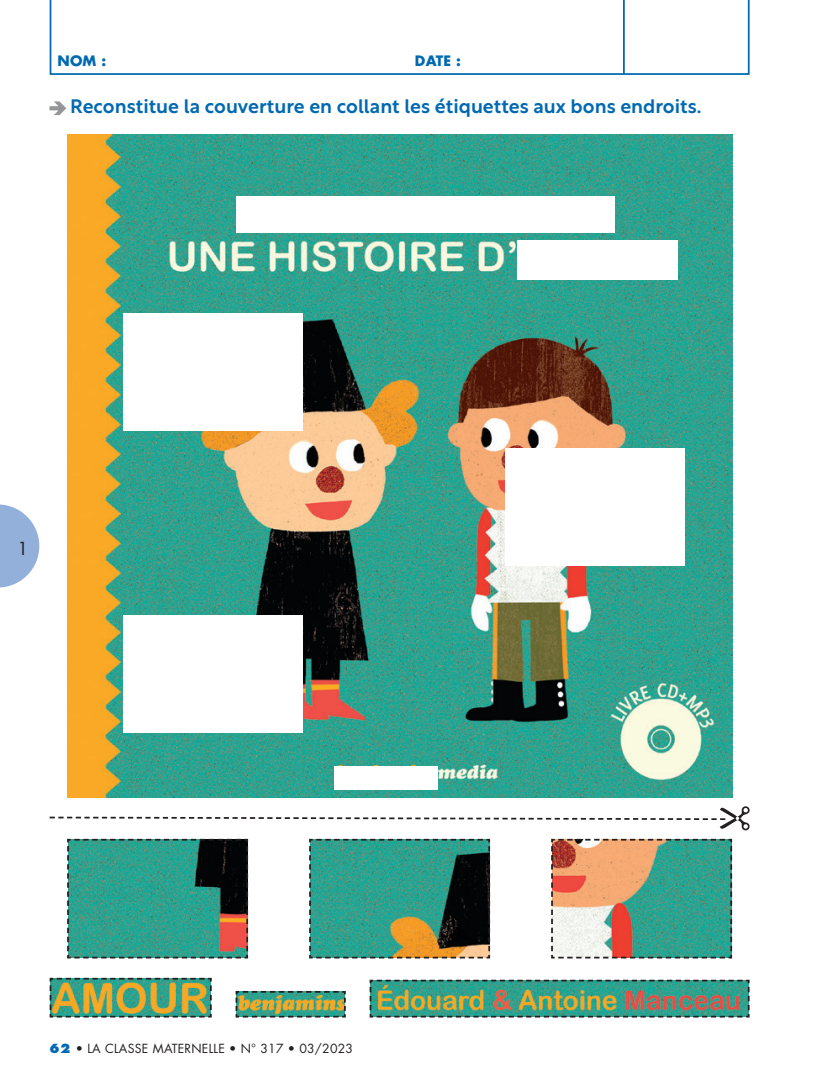
<style>
.page{position:relative;width:834px;height:1092px;background:#fff}
.page>*{position:absolute;margin:0;border:0;box-sizing:border-box;transform-origin:0 0}
.fiche_élève-2022{font:500 19.25px "Rustica";color:#0069b1}
.t1{font:17.5px "Futura Std";color:#231f20}
.t2{font:700 14px "Futura Std";letter-spacing:.01em;color:#0069b1}
.t3{font:12.25px "Futura Std";letter-spacing:.02em;color:#231f20}
.s1{font-family:"DIN Pro";font-weight:900;font-size:15.75px;color:#939598}
.s2{font-weight:800;color:#0069b1}
</style>
<div class="page">
<svg style="left:0;top:504px;width:39px;height:83px"></svg>
<svg style="left:50px;top:0;width:699px;height:75px"></svg>
<hr style="left:623px;top:0;width:1px;height:74px;background:#0069b1">
<img style="left:369px;top:979px;width:381px;height:39px">
<svg style="left:49px;top:977px;width:163px;height:41px;background:#7d9f67"></svg>
<svg style="left:235px;top:991px;width:111px;height:27px;background:#6e9a69"></svg>
<svg style="left:309px;top:838px;width:182px;height:121px;background:#3e846d"></svg>
<svg style="left:67px;top:838px;width:182px;height:121px;background:#358677"></svg>
<img style="left:67px;top:134px;width:665px;height:663px">
<div style="left:236px;top:196px;width:378px;height:37px;background:#fff"></div>
<div style="left:517px;top:240px;width:160px;height:40px;background:#fff"></div>
<div style="left:334px;top:765px;width:103px;height:24px;background:#fff"></div>
<div style="left:124px;top:313px;width:179px;height:118px;background:#fff"></div>
<div style="left:124px;top:615px;width:179px;height:117px;background:#fff"></div>
<div style="left:505px;top:448px;width:179px;height:118px;background:#fff"></div>
<svg style="left:551px;top:838px;width:181px;height:121px;background:#8aa38b"></svg>
<svg style="left:49px;top:806px;width:700px;height:24px"></svg>
<p class="t2" style="left:58px;top:52px;width:50px">NOM :</p>
<p class="t2" style="left:415px;top:52px;width:48px">DATE :</p>
<p class="fiche_élève-2022" style="left:50px;top:89px;width:653px"><span class="s1">→</span> Reconstitue la couverture en collant les étiquettes aux bons endroits.</p>
<p class="t1" style="left:17px;top:538px;width:12px">1</p>
<p class="t3" style="left:50px;top:1040px;width:305px"><span class="s2">62</span> • LA CLASSE MATERNELLE • N° 317 • 03/2023</p>
</div>
